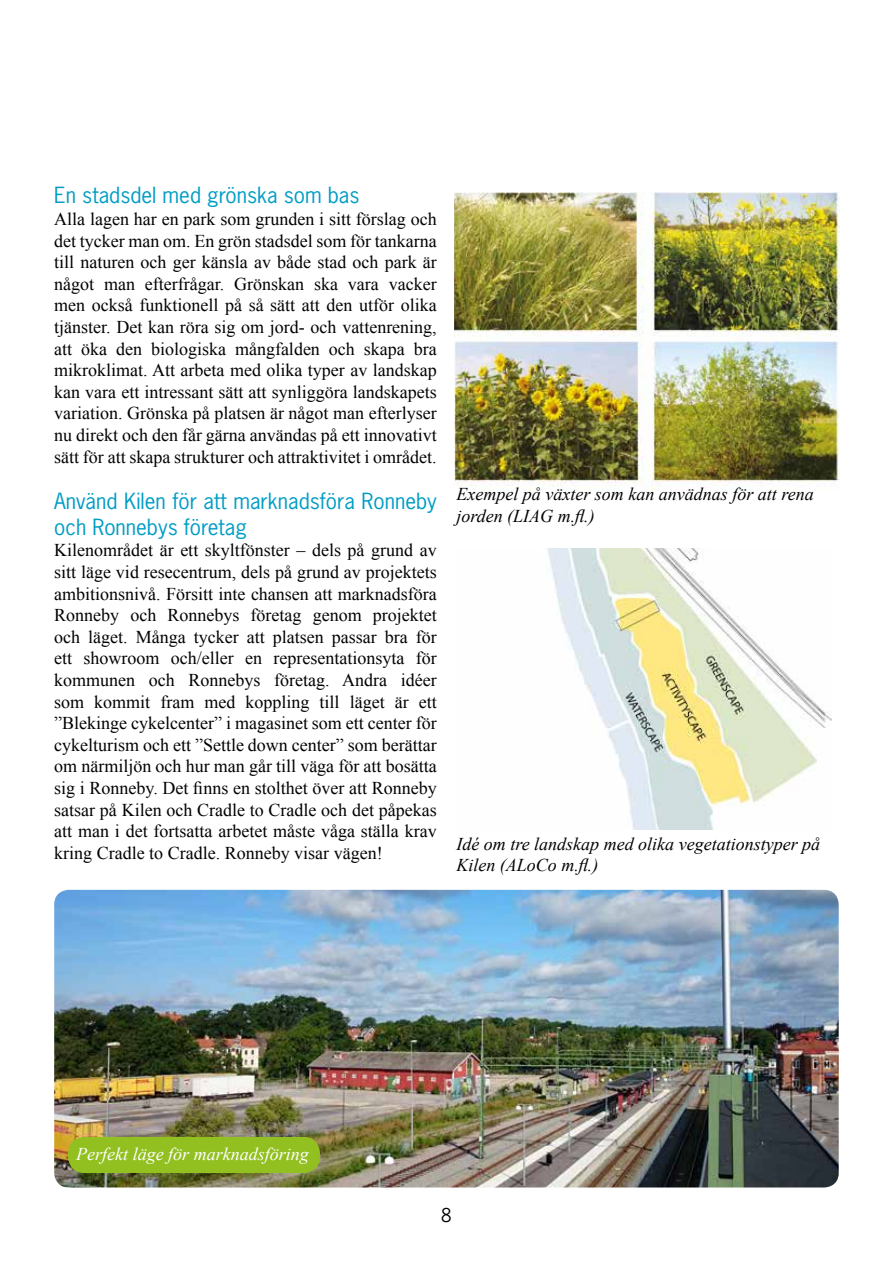
<style>
.page{position:relative;width:893px;height:1263px;background:#fff}
.page>*{position:absolute;margin:0;border:0;box-sizing:border-box;transform-origin:0 0}
.t1{font:21px/25.2px "News Gothic Std";color:#009dc5}
.t2{font:18px/21.6px "Times New Roman";color:#020203;text-align:justify}
.t3{font:italic 18px/21.6px "Times New Roman";color:#020203}
.t4{font:italic 18px "Times New Roman";color:#fff}
.t5{font:18px "News Gothic Std";color:#000}
</style>
<div class="page">
<img style="left:54px;top:890px;width:785px;height:297px">
<img style="left:455px;top:192px;width:385px;height:298px">
<img style="left:547px;top:549px;width:284px;height:280px">
<div style="left:68px;top:1137px;width:252px;height:36px;background:#92c020;border-radius:16px"></div>
<p class="t1" style="left:54px;top:183px;width:307px">En stadsdel med grönska som bas</p>
<p class="t2" style="left:54px;top:208px;width:384px">Alla lagen har en park som grunden i sitt förslag och det tycker man om. En grön stadsdel som för tankarna till naturen och ger känsla av både stad och park är något man efterfrågar. Grönskan ska vara vacker men också funktionell på så sätt att den utför olika tjänster. Det kan röra sig om jord- och vattenrening, att öka den biologiska mångfalden och skapa bra mikroklimat. Att arbeta med olika typer av landskap kan vara ett intressant sätt att synliggöra landskapets variation. Grönska på platsen är något man efterlyser nu direkt och den får gärna användas på ett innovativt sätt för att skapa strukturer och attraktivitet i området.</p>
<p class="t1" style="left:54px;top:489px;width:384px">Använd Kilen för att marknadsföra Ronneby och Ronnebys företag</p>
<p class="t2" style="left:54px;top:539px;width:384px">Kilenområdet är ett skyltfönster – dels på grund av sitt läge vid resecentrum, dels på grund av projektets ambitionsnivå. Försitt inte chansen att marknadsföra Ronneby och Ronnebys företag genom projektet och läget. Många tycker att platsen passar bra för ett showroom och/eller en representationsyta för kommunen och Ronnebys företag. Andra idéer som kommit fram med koppling till läget är ett ”Blekinge cykelcenter” i magasinet som ett center för cykelturism och ett ”Settle down center” som berättar om närmiljön och hur man går till väga för att bosätta sig i Ronneby. Det finns en stolthet över att Ronneby satsar på Kilen och Cradle to Cradle och det påpekas att man i det fortsatta arbetet måste våga ställa krav kring Cradle to Cradle. Ronneby visar vägen!</p>
<p class="t3" style="left:456px;top:483px;width:359px">Exempel på växter som kan anvädnas för att rena jorden (LIAG m.fl.)</p>
<p class="t3" style="left:456px;top:832px;width:365px">Idé om tre landskap med olika vegetationstyper på<br>Kilen (ALoCo m.fl.)</p>
<p class="t4" style="left:76px;top:1142px;width:234px">Perfekt läge för marknadsföring</p>
<p class="t5" style="left:441px;top:1203px;width:12px">8</p>
</div>
